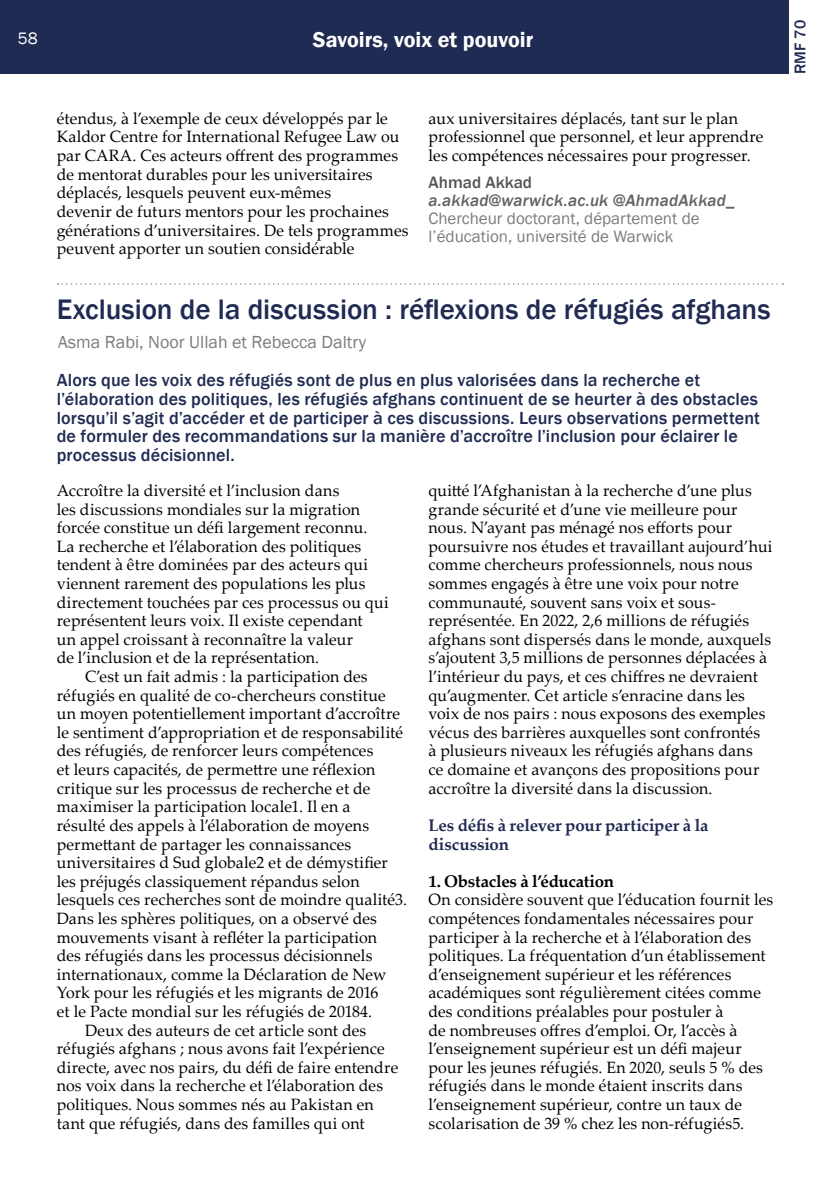
<style>
.page{position:relative;width:840px;height:1191px;background:#fff}
.page>*{position:absolute;margin:0;border:0;box-sizing:border-box;transform-origin:0 0}
.t1{font:500 29px "Franklin Gothic";letter-spacing:-.005em;color:#202b53}
.t2{font:600 22px "Franklin Gothic";color:#fff}
.t3{font:500 18px/18.6px "Franklin Gothic";letter-spacing:.01em;color:#202b53}
.t4{font:18px "Franklin Gothic";color:#7c7c7c}
.t5{font:17px/18px "Franklin Gothic";color:#7c7c7c}
.t6{font:italic 500 17px "Franklin Gothic";letter-spacing:.01em;color:#636363}
.t7{font:500 17px "Franklin Gothic";color:#555}
.t8{font:17px "Franklin Gothic";color:#fff}
.t9{font:700 16.8px/18.6px "Palatino Linotype";letter-spacing:-.005em;color:#202b53}
.t10{font:700 16.8px "Palatino Linotype";letter-spacing:-.02em;color:#000}
.t11{font:16.4px/18.6px "Palatino Linotype";letter-spacing:.01em;color:#000}
.t12{font:500 16px "Franklin Gothic";color:#202b53}
</style>
<div class="page">
<div style="left:0;top:0;width:788px;height:74px;background:#202b53"></div>
<svg style="left:57px;top:283px;width:726px;height:2px"></svg>
<p class="t8" style="left:18px;top:27px;width:21px">58</p>
<h2 class="t2" style="left:313px;top:27px;width:222px">Savoirs, voix et pouvoir</h2>
<p class="t11" style="left:57px;top:108px;width:353px">étendus, à l’exemple de ceux développés par le Kaldor Centre for International Refugee Law ou par CARA. Ces acteurs offrent des programmes de mentorat durables pour les universitaires déplacés, lesquels peuvent eux-mêmes<br>devenir de futurs mentors pour les prochaines générations d’universitaires. De tels programmes peuvent apporter un soutien considérable</p>
<p class="t11" style="left:428px;top:108px;width:336px">aux universitaires déplacés, tant sur le plan professionnel que personnel, et leur apprendre les compétences nécessaires pour progresser.</p>
<p class="t7" style="left:428px;top:171px;width:105px">Ahmad Akkad</p>
<p class="t6" style="left:428px;top:189px;width:307px">a.akkad@warwick.ac.uk @AhmadAkkad_</p>
<p class="t5" style="left:428px;top:209px;width:272px">Chercheur doctorant, département de l’éducation, université de Warwick</p>
<h1 class="t1" style="left:57px;top:291px;width:715px">Exclusion de la discussion : réflexions de réfugiés afghans</h1>
<p class="t4" style="left:58px;top:331px;width:309px">Asma Rabi, Noor Ullah et Rebecca Daltry</p>
<p class="t3" style="left:57px;top:371px;width:704px">Alors que les voix des réfugiés sont de plus en plus valorisées dans la recherche et l’élaboration des politiques, les réfugiés afghans continuent de se heurter à des obstacles lorsqu’il s’agit d’accéder et de participer à ces discussions. Leurs observations permettent de formuler des recommandations sur la manière d’accroître l’inclusion pour éclairer le processus décisionnel.</p>
<p class="t11" style="left:57px;top:480px;width:333px">Accroître la diversité et l’inclusion dans<br>les discussions mondiales sur la migration forcée constitue un défi largement reconnu.<br>La recherche et l’élaboration des politiques tendent à être dominées par des acteurs qui viennent rarement des populations les plus directement touchées par ces processus ou qui représentent leurs voix. Il existe cependant<br>un appel croissant à reconnaître la valeur<br>de l’inclusion et de la représentation.</p>
<p class="t11" style="left:85px;top:666px;width:284px">C’est un fait admis : la participation des</p>
<p class="t11" style="left:57px;top:685px;width:330px">réfugiés en qualité de co-chercheurs constitue</p>
<p class="t11" style="left:57px;top:703px;width:345px">un moyen potentiellement important d’accroître</p>
<p class="t11" style="left:57px;top:722px;width:347px">le sentiment d’appropriation et de responsabilité</p>
<p class="t11" style="left:57px;top:741px;width:318px">des réfugiés, de renforcer leurs compétences</p>
<p class="t11" style="left:57px;top:759px;width:320px">et leurs capacités, de permettre une réflexion</p>
<p class="t11" style="left:57px;top:778px;width:315px">critique sur les processus de recherche et de</p>
<p class="t11" style="left:57px;top:796px;width:295px">maximiser la participation locale1. Il en a</p>
<p class="t11" style="left:57px;top:815px;width:314px">résulté des appels à l’élaboration de moyens</p>
<p class="t11" style="left:57px;top:834px;width:296px">permettant de partager les connaissances</p>
<p class="t11" style="left:57px;top:852px;width:332px">universitaires d Sud globale2 et de démystifier</p>
<p class="t11" style="left:57px;top:871px;width:304px">les préjugés classiquement répandus selon</p>
<p class="t11" style="left:57px;top:889px;width:351px">lesquels ces recherches sont de moindre qualité3.</p>
<p class="t11" style="left:57px;top:908px;width:321px">Dans les sphères politiques, on a observé des</p>
<p class="t11" style="left:57px;top:927px;width:322px">mouvements visant à refléter la participation</p>
<p class="t11" style="left:57px;top:945px;width:317px">des réfugiés dans les processus décisionnels</p>
<p class="t11" style="left:57px;top:964px;width:331px">internationaux, comme la Déclaration de New</p>
<p class="t11" style="left:57px;top:982px;width:323px">York pour les réfugiés et les migrants de 2016</p>
<p class="t11" style="left:57px;top:1001px;width:317px">et le Pacte mondial sur les réfugiés de 20184.</p>
<p class="t11" style="left:85px;top:1020px;width:282px">Deux des auteurs de cet article sont des</p>
<p class="t11" style="left:57px;top:1038px;width:329px">réfugiés afghans ; nous avons fait l’expérience</p>
<p class="t11" style="left:57px;top:1057px;width:343px">directe, avec nos pairs, du défi de faire entendre</p>
<p class="t11" style="left:57px;top:1075px;width:328px">nos voix dans la recherche et l’élaboration des</p>
<p class="t11" style="left:57px;top:1094px;width:318px">politiques. Nous sommes nés au Pakistan en</p>
<p class="t11" style="left:57px;top:1113px;width:309px">tant que réfugiés, dans des familles qui ont</p>
<p class="t11" style="left:428px;top:480px;width:345px">quitté l’Afghanistan à la recherche d’une plus grande sécurité et d’une vie meilleure pour nous. N’ayant pas ménagé nos efforts pour poursuivre nos études et travaillant aujourd’hui comme chercheurs professionnels, nous nous sommes engagés à être une voix pour notre communauté, souvent sans voix et sous&shy;représentée. En 2022, 2,6 millions de réfugiés afghans sont dispersés dans le monde, auxquels s’ajoutent 3,5 millions de personnes déplacées à l’intérieur du pays, et ces chiffres ne devraient qu’augmenter. Cet article s’enracine dans les voix de nos pairs : nous exposons des exemples vécus des barrières auxquelles sont confrontés<br>à plusieurs niveaux les réfugiés afghans dans<br>ce domaine et avançons des propositions pour accroître la diversité dans la discussion.</p>
<p class="t9" style="left:428px;top:815px;width:281px">Les défis à relever pour participer à la discussion</p>
<p class="t10" style="left:428px;top:869px;width:187px">1. Obstacles à l’éducation</p>
<p class="t11" style="left:428px;top:890px;width:346px">On considère souvent que l’éducation fournit les compétences fondamentales nécessaires pour participer à la recherche et à l’élaboration des politiques. La fréquentation d’un établissement d’enseignement supérieur et les références académiques sont régulièrement citées comme des conditions préalables pour postuler à<br>de nombreuses offres d’emploi. Or, l’accès à l’enseignement supérieur est un défi majeur pour les jeunes réfugiés. En 2020, seuls 5 % des réfugiés dans le monde étaient inscrits dans l’enseignement supérieur, contre un taux de scolarisation de 39 % chez les non-réfugiés5.</p>
<p class="t12" style="left:789px;top:74px;width:55px;rotate:-90deg">RMF 70</p>
</div>
